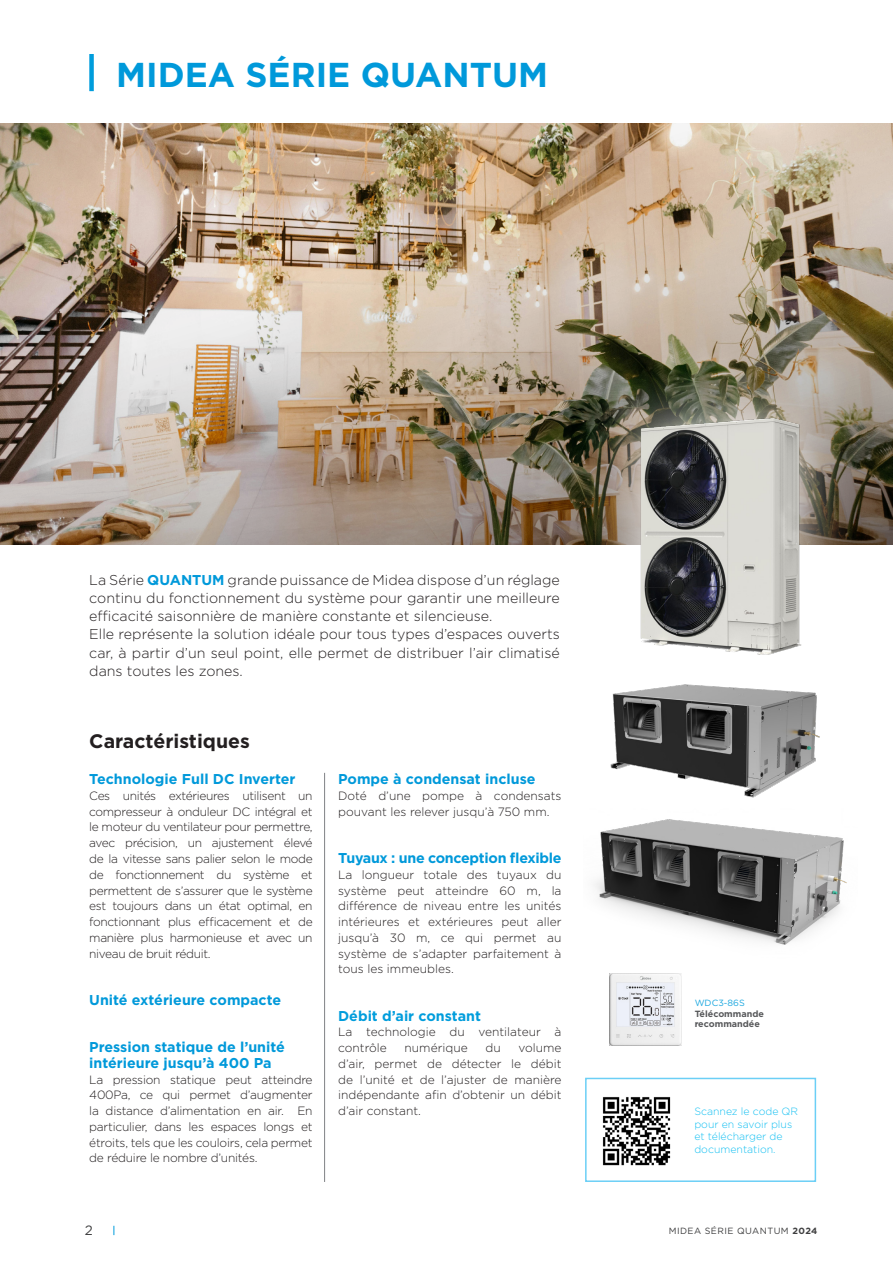
<style>
.page{position:relative;width:893px;height:1263px;background:#fff}
.page>*{position:absolute;margin:0;border:0;box-sizing:border-box;transform-origin:0 0}
.Título_superior{font:700 34.5px "Gotham";color:#0099da}
.t1{font:700 19.5px "Gotham";color:#231f20}
.t2{font:300 14.25px/18px "Gotham";color:#231f20;text-align:justify}
.t3{font:700 14.25px/15.8px "Gotham";color:#0099da}
.t4{font:700 14.25px "Gotham";letter-spacing:-.02em;color:#0099da}
.t5{font:700 14.25px "Gotham";color:#009ddc}
.Main_Text{font:13.5px "Gotham";color:#3e3e3f}
.t6{font:300 12px/15.8px "Gotham";color:#231f20;text-align:justify}
.t7{font:300 10.5px/12.6px "Gotham";color:#15c0f2}
.Mando{font:700 9px/10.5px "Gotham";color:#57585a}
.Main_Text-2{font:9px "Gotham";letter-spacing:.05em;color:#3e3e3f}
.Mando-2{font:9px "Gotham";color:#1ba7df}
.s1{font-weight:700;color:#0099da}
.s2{font-weight:700}
</style>
<div class="page">
<img style="left:0;top:123px;width:893px;height:421px">
<div style="left:585px;top:1078px;width:231px;height:104px;border:2px solid #6bcff6"></div>
<img style="left:581px;top:360px;width:277px;height:286px">
<img style="left:639px;top:418px;width:162px;height:237px">
<img style="left:594px;top:819px;width:253px;height:126px">
<img style="left:610px;top:684px;width:210px;height:114px">
<img style="left:602px;top:1097px;width:69px;height:69px">
<img style="left:609px;top:973px;width:72px;height:72px">
<div style="left:89px;top:54px;width:5px;height:37px;background:#009ddc"></div>
<hr style="left:324px;top:773px;width:1px;height:409px;background:#808285">
<p class="Título_superior" style="left:116px;top:51px;width:433px">MIDEA SÉRIE QUANTUM</p>
<p class="t2" style="left:89px;top:571px;width:472px">La Série <span class="s1">QUANTUM</span> grande puissance de Midea dispose d’un réglage continu du fonctionnement du système pour garantir une meilleure efficacité saisonnière de manière constante et silencieuse.</p>
<p class="t2" style="left:89px;top:625px;width:472px">Elle représente la solution idéale pour tous types d’espaces ouverts car, à partir d’un seul point, elle permet de distribuer l’air climatisé dans toutes les zones.</p>
<p class="t1" style="left:89px;top:728px;width:162px">Caractéristiques</p>
<p class="t3" style="left:89px;top:771px;width:208px">Technologie Full DC Inverter</p>
<p class="t6" style="left:89px;top:787px;width:225px">Ces unités extérieures utilisent un compresseur à onduleur DC intégral et le moteur du ventilateur pour permettre, avec précision, un ajustement élevé de la vitesse sans palier selon le mode de fonctionnement du système et permettent de s’assurer que le système est toujours dans un état optimal, en fonctionnant plus efficacement et de manière plus harmonieuse et avec un niveau de bruit réduit.</p>
<p class="t3" style="left:89px;top:992px;width:193px">Unité extérieure compacte</p>
<p class="t3" style="left:89px;top:1039px;width:197px">Pression statique de l’unité intérieure jusqu’à 400 Pa</p>
<p class="t6" style="left:89px;top:1071px;width:225px">La pression statique peut atteindre 400Pa, ce qui permet d’augmenter la distance d’alimentation en air. En particulier, dans les espaces longs et étroits, tels que les couloirs, cela permet de réduire le nombre d’unités.</p>
<p class="t3" style="left:338px;top:771px;width:199px">Pompe à condensat incluse</p>
<p class="t6" style="left:338px;top:787px;width:225px">Doté d’une pompe à condensats pouvant les relever jusqu’à 750 mm.</p>
<p class="t4" style="left:338px;top:848px;width:225px">Tuyaux : une conception flexible</p>
<p class="t6" style="left:338px;top:866px;width:225px">La longueur totale des tuyaux du système peut atteindre 60 m, la différence de niveau entre les unités intérieures et extérieures peut aller jusqu’à 30 m, ce qui permet au système de s’adapter parfaitement à tous les immeubles.</p>
<p class="t5" style="left:338px;top:1006px;width:144px">Débit d’air constant</p>
<p class="t6" style="left:338px;top:1024px;width:225px">La technologie du ventilateur à contrôle</p>
<p class="t6" style="left:338px;top:1039px;width:225px;text-indent:180px">volume d’air, permet de détecter le débit de l’unité et de l’ajuster de manière indépendante afin d’obtenir un débit d’air constant.</p>
<p class="t6" style="left:405px;top:1039px;width:65px">numérique</p>
<p class="t6" style="left:485px;top:1039px;width:17px">du</p>
<p class="Mando-2" style="left:695px;top:997px;width:52px">WDC3-86S</p>
<p class="Mando" style="left:695px;top:1008px;width:71px">Télécommande recommandée</p>
<p class="t7" style="left:694px;top:1105px;width:105px">Scannez le code QR pour en savoir plus et télécharger de documentation.</p>
<p class="Main_Text" style="left:85px;top:1222px;width:10px">2</p>
<p class="Main_Text-2" style="left:669px;top:1225px;width:150px">MIDEA SÉRIE QUANTUM <span class="s2">2024</span></p>
</div>
